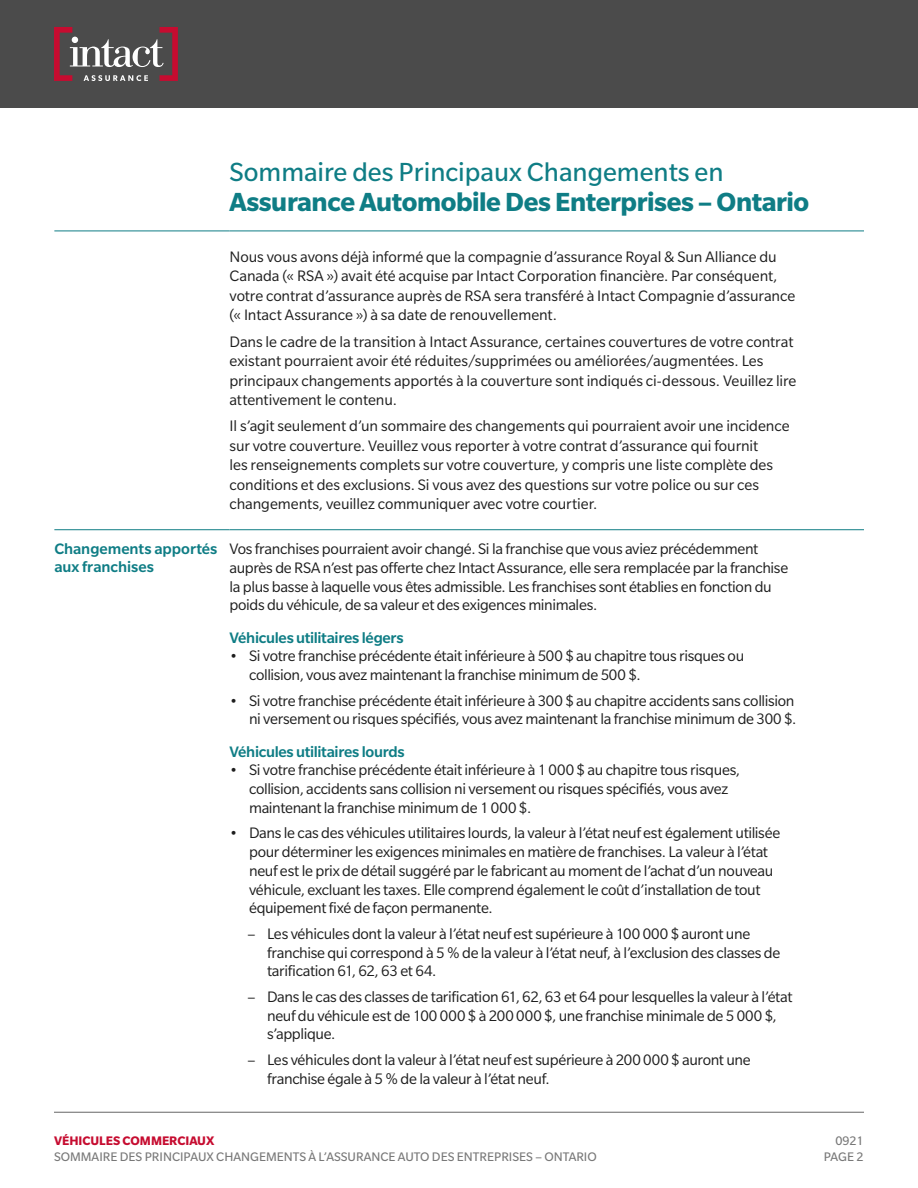
<style>
.page{position:relative;width:918px;height:1188px;background:#fff}
.page>*{position:absolute;margin:0;border:0;box-sizing:border-box;transform-origin:0 0}
.t1{font:700 28.5px/30px "Slate Std";letter-spacing:-.015em;color:#0f7d85}
.Body{font:16.5px/18.8px "Slate Std";letter-spacing:-.015em;color:#1e1e1e}
.Subhead{font:500 16.5px/18px "Slate Std";letter-spacing:-.015em;color:#0f7d85}
.t2{font:13.5px/16.2px "Slate Std";color:#787878;text-align:right}
.t3{font:700 13.5px "Slate Std";color:#c60c30}
.s1{font-weight:400}
</style>
<div class="page">
<div style="left:0;top:0;width:918px;height:108px;background:#4b4b4b"></div>
<hr style="left:54px;top:1112px;width:810px;height:1px;background:#666">
<svg style="left:54px;top:27px;width:124px;height:54px"></svg>
<hr style="left:54px;top:231px;width:176px;height:1px;background:#0f7d85">
<hr style="left:230px;top:231px;width:634px;height:1px;background:#0f7d85">
<hr style="left:54px;top:529px;width:176px;height:1px;background:#0f7d85">
<hr style="left:230px;top:529px;width:634px;height:1px;background:#0f7d85">
<p class="t1" style="left:230px;top:156px;width:581px"><span class="s1">Sommaire des Principaux Changements en<br></span>Assurance Automobile Des Enterprises – Ontario</p>
<p class="Body" style="left:230px;top:247px;width:567px;line-height:19.5px">Nous vous avons déjà informé que la compagnie d’assurance Royal &amp; Sun Alliance du Canada (« RSA ») avait été acquise par Intact Corporation financière. Par conséquent, votre contrat d’assurance auprès de RSA sera transféré à Intact Compagnie d’assurance (« Intact Assurance ») à sa date de renouvellement.</p>
<p class="Body" style="left:230px;top:332px;width:568px;line-height:19.5px">Dans le cadre de la transition à Intact Assurance, certaines couvertures de votre contrat existant pourraient avoir été réduites/supprimées ou améliorées/augmentées. Les principaux changements apportés à la couverture sont indiqués ci-dessous. Veuillez lire attentivement le contenu.</p>
<p class="Body" style="left:230px;top:416px;width:562px;line-height:19.5px">Il s’agit seulement d’un sommaire des changements qui pourraient avoir une incidence sur votre couverture. Veuillez vous reporter à votre contrat d’assurance qui fournit<br>les renseignements complets sur votre couverture, y compris une liste complète des conditions et des exclusions. Si vous avez des questions sur votre police ou sur ces changements, veuillez communiquer avec votre courtier.</p>
<p class="Subhead" style="left:54px;top:540px;width:165px">Changements apportés aux franchises</p>
<p class="Body" style="left:230px;top:539px;width:560px">Vos franchises pourraient avoir changé. Si la franchise que vous aviez précédemment auprès de RSA n’est pas offerte chez Intact Assurance, elle sera remplacée par la franchise la plus basse à laquelle vous êtes admissible. Les franchises sont établies en fonction du poids du véhicule, de sa valeur et des exigences minimales.</p>
<p class="Subhead" style="left:230px;top:628px;width:176px">Véhicules utilitaires légers</p>
<p class="Body" style="left:249px;top:647px;width:497px;text-indent:-20px">• Si votre franchise précédente était inférieure à 500 $ au chapitre tous risques ou collision, vous avez maintenant la franchise minimum de 500 $.</p>
<p class="Body" style="left:230px;top:691px;width:568px;text-align:right">• Si votre franchise précédente était inférieure à 300 $ au chapitre accidents sans collision ni versement ou risques spécifiés, vous avez maintenant la franchise minimum de 300 $.</p>
<p class="Subhead" style="left:229px;top:742px;width:177px">Véhicules utilitaires lourds</p>
<p class="Body" style="left:249px;top:761px;width:493px;text-indent:-20px">• Si votre franchise précédente était inférieure à 1 000 $ au chapitre tous risques, collision, accidents sans collision ni versement ou risques spécifiés, vous avez maintenant la franchise minimum de 1 000 $.</p>
<p class="Body" style="left:249px;top:824px;width:533px;text-indent:-20px">• Dans le cas des véhicules utilitaires lourds, la valeur à l’état neuf est également utilisée pour déterminer les exigences minimales en matière de franchises. La valeur à l’état neuf est le prix de détail suggéré par le fabricant au moment de l’achat d’un nouveau véhicule, excluant les taxes. Elle comprend également le coût d’installation de tout équipement fixé de façon permanente.</p>
<p class="Body" style="left:267px;top:924px;width:515px;text-indent:-20px">– Les véhicules dont la valeur à l’état neuf est supérieure à 100 000 $ auront une franchise qui correspond à 5 % de la valeur à l’état neuf, à l’exclusion des classes de tarification 61, 62, 63 et 64.</p>
<p class="Body" style="left:267px;top:987px;width:527px;text-indent:-20px">– Dans le cas des classes de tarification 61, 62, 63 et 64 pour lesquelles la valeur à l’état neuf du véhicule est de 100 000 $ à 200 000 $, une franchise minimale de 5 000 $, s’applique.</p>
<p class="Body" style="left:267px;top:1050px;width:485px;text-indent:-20px">– Les véhicules dont la valeur à l’état neuf est supérieure à 200 000 $ auront une franchise égale à 5 % de la valeur à l’état neuf.</p>
<p class="t3" style="left:54px;top:1133px;width:162px">VÉHICULES COMMERCIAUX</p>
<p class="t2" style="left:54px;top:1149px;width:544px">SOMMAIRE DES PRINCIPAUX CHANGEMENTS À L’ASSURANCE AUTO DES ENTREPRISES – ONTARIO</p>
<p class="t2" style="left:824px;top:1132px;width:41px">0921<br>PAGE 2</p>
</div>
